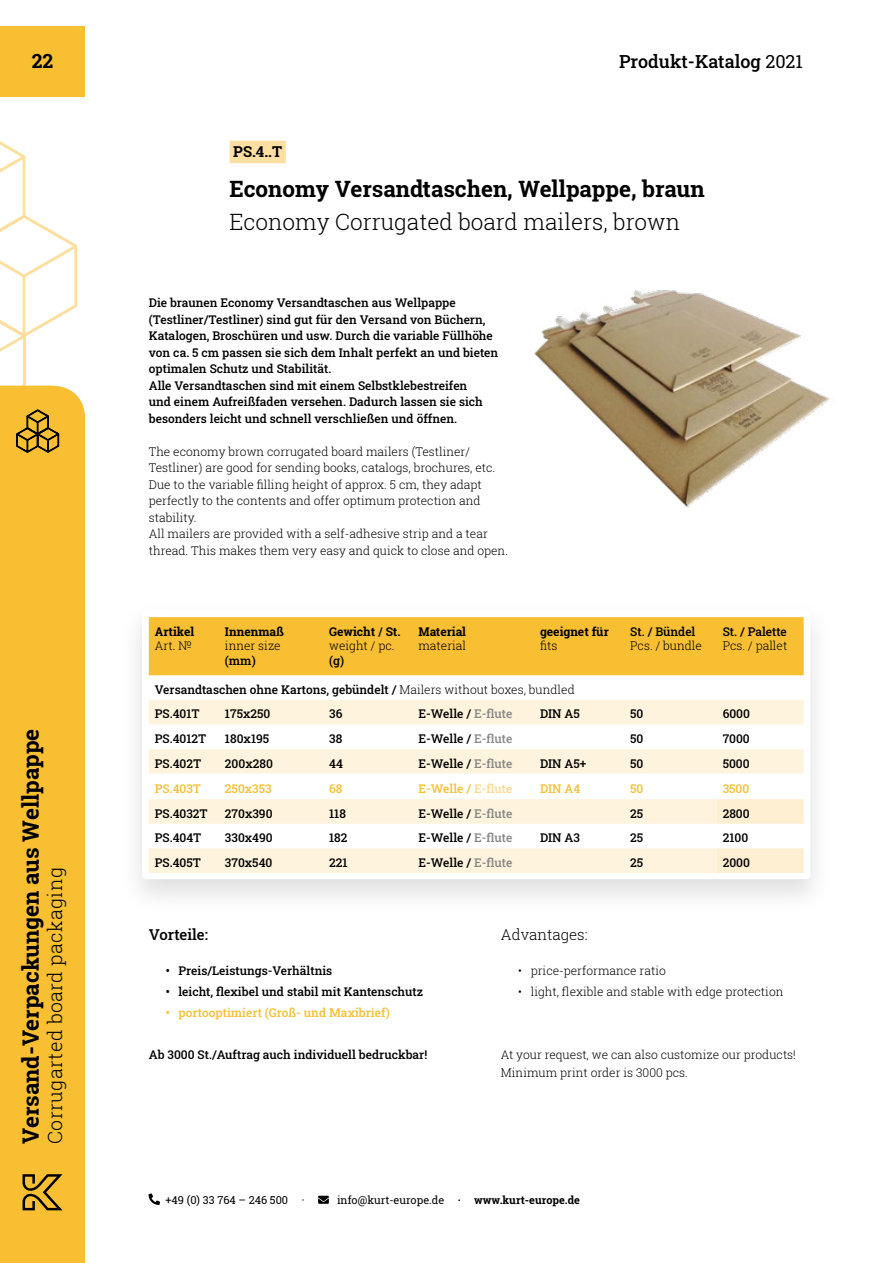
<style>
.page{position:relative;width:893px;height:1263px;background:#fff}
.page>*{position:absolute;margin:0;border:0;box-sizing:border-box;transform-origin:0 0}
.t1{font:700 22.5px "Roboto Slab";color:#000}
.t2{font:300 22.5px "Roboto Slab";color:#000}
.t3{font:300 19.5px "Roboto Slab";letter-spacing:.02em;color:#000}
.t4{font:700 19.5px "Roboto Slab";color:#000}
.t5{font:500 18px "Roboto Slab";color:#000}
.t6{font:300 15px "Roboto Slab";color:#000}
.t7{font:500 15px "Roboto Slab";color:#000}
.t8{font:700 15px "Roboto Slab";color:#000}
.t9{font:500 12px/16.5px "Roboto Slab";color:#000}
.t10{font:300 12px/16.5px "Roboto Slab";color:#000}
.t11{font:500 12px "Roboto Slab";color:#f7bf31}
.t12{font:700 12px "Roboto Slab";color:#000}
.t13{font:10.95px "Roboto Slab";color:#000}
.s1{font-weight:400}
.s2{font-weight:300}
.s3{color:#878787}
.s4{color:#fbd98f}
.s5{font-weight:700}
</style>
<div class="page">
<svg style="left:149px;top:1193px;width:11px;height:12px"></svg>
<svg style="left:318px;top:1196px;width:11px;height:8px"></svg>
<div style="left:0;top:397px;width:85px;height:866px;background:#f7bf31"></div>
<svg style="left:0;top:141px;width:78px;height:375px"></svg>
<svg style="left:23px;top:1174px;width:40px;height:36px"></svg>
<div style="left:0;top:27px;width:85px;height:70px;background:#f7bf31"></div>
<div style="left:230px;top:141px;width:56px;height:22px;background:#fcdfa3"></div>
<img style="left:534px;top:290px;width:296px;height:218px">
<div style="left:119px;top:598px;width:715px;height:317px;background:#000;opacity:.13"></div>
<div style="left:142px;top:609px;width:668px;height:270px;background:#fff;border-radius:4px"></div>
<div style="left:149px;top:617px;width:655px;height:58px;background:#f7bf31"></div>
<svg style="left:149px;top:700px;width:655px;height:173px;fill:#fef3dc"></svg>
<svg style="left:717px;top:799px;width:87px;height:74px"></svg>
<h2 class="t4" style="left:32px;top:47px;width:23px">22</h2>
<h3 class="t5" style="left:619px;top:49px;width:185px">Produkt-Katalog <span class="s1">2021</span></h3>
<p class="t8" style="left:233px;top:141px;width:50px">PS.4..T</p>
<h1 class="t1" style="left:230px;top:174px;width:477px">Economy Versandtaschen, Wellpappe, braun</h1>
<h1 class="t2" style="left:230px;top:207px;width:452px">Economy Corrugated board mailers, brown</h1>
<p class="t9" style="left:149px;top:294px;width:351px">Die braunen Economy Versandtaschen aus Wellpappe (Testliner/Testliner) sind gut für den Versand von Büchern, Katalogen, Broschüren und usw. Durch die variable Füllhöhe von ca. 5 cm passen sie sich dem Inhalt perfekt an und bieten optimalen Schutz und Stabilität.<br>Alle Versandtaschen sind mit einem Selbstklebestreifen<br>und einem Aufreißfaden versehen. Dadurch lassen sie sich besonders leicht und schnell verschließen und öffnen.</p>
<p class="t10" style="left:149px;top:443px;width:361px">The economy brown corrugated board mailers (Testliner/ Testliner) are good for sending books, catalogs, brochures, etc.<br>Due to the variable filling height of approx. 5 cm, they adapt perfectly to the contents and offer optimum protection and stability.<br>All mailers are provided with a self-adhesive strip and a tear thread. This makes them very easy and quick to close and open.</p>
<p class="t12" style="left:155px;top:623px;width:41px">Artikel</p>
<p class="t10" style="left:155px;top:637px;width:38px">Art. №</p>
<p class="t12" style="left:225px;top:623px;width:60px">Innenmaß</p>
<p class="t10" style="left:225px;top:637px;width:57px">inner size</p>
<p class="t9" style="left:225px;top:652px;width:32px">(mm)</p>
<p class="t12" style="left:329px;top:623px;width:73px">Gewicht / St.</p>
<p class="t10" style="left:329px;top:637px;width:67px">weight / pc.</p>
<p class="t9" style="left:329px;top:652px;width:16px">(g)</p>
<p class="t12" style="left:418px;top:623px;width:49px">Material</p>
<p class="t10" style="left:418px;top:637px;width:49px">material</p>
<p class="t12" style="left:540px;top:623px;width:70px">geeignet für</p>
<p class="t10" style="left:540px;top:637px;width:19px">fits</p>
<p class="t9" style="left:630px;top:623px;width:67px">St. / Bündel</p>
<p class="t10" style="left:630px;top:637px;width:73px">Pcs. / bundle</p>
<p class="t9" style="left:723px;top:623px;width:66px">St. / Palette</p>
<p class="t10" style="left:723px;top:637px;width:66px">Pcs. / pallet</p>
<h1 class="t1" style="left:15px;top:1144px;width:416px;rotate:-90deg">Versand-Verpackungen aus Wellpappe</h1>
<h2 class="t3" style="left:42px;top:1144px;width:278px;rotate:-90deg">Corrugarted board packaging</h2>
<p class="t9" style="left:155px;top:677px;width:421px;line-height:24.6px">Versandtaschen ohne Kartons, gebündelt / <span class="s2">Mailers without boxes, bundled<br></span>PS.401T</p>
<p class="t9" style="left:225px;top:705px;width:47px">175x250</p>
<p class="t9" style="left:329px;top:705px;width:15px">36</p>
<p class="t9" style="left:418px;top:705px;width:95px">E-Welle / <span class="s3">E-flute</span></p>
<p class="t9" style="left:540px;top:705px;width:41px">DIN A5</p>
<p class="t9" style="left:630px;top:705px;width:15px">50</p>
<p class="t9" style="left:723px;top:705px;width:29px">6000</p>
<p class="t9" style="left:155px;top:730px;width:53px">PS.4012T</p>
<p class="t9" style="left:225px;top:730px;width:46px">180x195</p>
<p class="t9" style="left:329px;top:730px;width:15px">38</p>
<p class="t9" style="left:418px;top:730px;width:95px">E-Welle / <span class="s3">E-flute</span></p>
<p class="t9" style="left:630px;top:730px;width:15px">50</p>
<p class="t9" style="left:723px;top:730px;width:29px">7000</p>
<p class="t9" style="left:155px;top:755px;width:48px">PS.402T</p>
<p class="t9" style="left:225px;top:755px;width:49px">200x280</p>
<p class="t9" style="left:329px;top:755px;width:15px">44</p>
<p class="t9" style="left:418px;top:755px;width:95px">E-Welle / <span class="s3">E-flute</span></p>
<p class="t9" style="left:540px;top:755px;width:48px">DIN A5+</p>
<p class="t9" style="left:630px;top:755px;width:15px">50</p>
<p class="t9" style="left:723px;top:755px;width:28px">5000</p>
<p class="t11" style="left:155px;top:780px;width:48px">PS.403T</p>
<p class="t11" style="left:225px;top:780px;width:48px">250x353</p>
<p class="t11" style="left:329px;top:780px;width:15px">68</p>
<p class="t11" style="left:418px;top:780px;width:95px">E-Welle / <span class="s4">E-flute</span></p>
<p class="t11" style="left:540px;top:780px;width:42px">DIN A4</p>
<p class="t11" style="left:630px;top:780px;width:15px">50</p>
<p class="t11" style="left:723px;top:780px;width:28px">3500</p>
<p class="t9" style="left:155px;top:805px;width:54px">PS.4032T</p>
<p class="t9" style="left:225px;top:805px;width:49px">270x390</p>
<p class="t9" style="left:329px;top:805px;width:18px">118</p>
<p class="t9" style="left:418px;top:805px;width:95px">E-Welle / <span class="s3">E-flute</span></p>
<p class="t9" style="left:630px;top:805px;width:15px">25</p>
<p class="t9" style="left:723px;top:805px;width:28px">2800</p>
<p class="t9" style="left:155px;top:829px;width:48px">PS.404T</p>
<p class="t9" style="left:225px;top:829px;width:49px">330x490</p>
<p class="t9" style="left:329px;top:829px;width:20px">182</p>
<p class="t9" style="left:418px;top:829px;width:95px">E-Welle / <span class="s3">E-flute</span></p>
<p class="t9" style="left:540px;top:829px;width:42px">DIN A3</p>
<p class="t9" style="left:630px;top:829px;width:15px">25</p>
<p class="t9" style="left:723px;top:829px;width:27px">2100</p>
<p class="t9" style="left:155px;top:854px;width:48px">PS.405T</p>
<p class="t9" style="left:225px;top:854px;width:49px">370x540</p>
<p class="t9" style="left:329px;top:854px;width:20px">221</p>
<p class="t9" style="left:418px;top:854px;width:95px">E-Welle / <span class="s3">E-flute</span></p>
<p class="t9" style="left:630px;top:854px;width:15px">25</p>
<p class="t9" style="left:723px;top:854px;width:29px">2000</p>
<p class="t7" style="left:149px;top:924px;width:61px">Vorteile:</p>
<p class="t9" style="left:166px;top:962px;width:168px">• Preis/Leistungs-Verhältnis</p>
<p class="t9" style="left:166px;top:983px;width:259px">• leicht, flexibel und stabil mit Kantenschutz</p>
<p class="t11" style="left:166px;top:1004px;width:225px">• portooptimiert (Groß- und Maxibrief)</p>
<p class="t9" style="left:149px;top:1046px;width:280px">Ab 3000 St./Auftrag auch individuell bedruckbar!</p>
<p class="t6" style="left:501px;top:924px;width:88px">Advantages:</p>
<p class="t10" style="left:518px;top:962px;width:149px">• price-performance ratio</p>
<p class="t10" style="left:518px;top:983px;width:267px">• light, flexible and stable with edge protection</p>
<p class="t10" style="left:501px;top:1046px;width:296px;line-height:18px">At your request, we can also customize our products!<br>Minimum print order is 3000 pcs.</p>
<p class="t13" style="left:165px;top:1192px;width:141px">+49 (0) 33 764 – 246 500 ·</p>
<p class="t13" style="left:337px;top:1192px;width:244px">info@kurt-europe.de <span class="s5">· www.kurt-europe.de</span></p>
</div>
